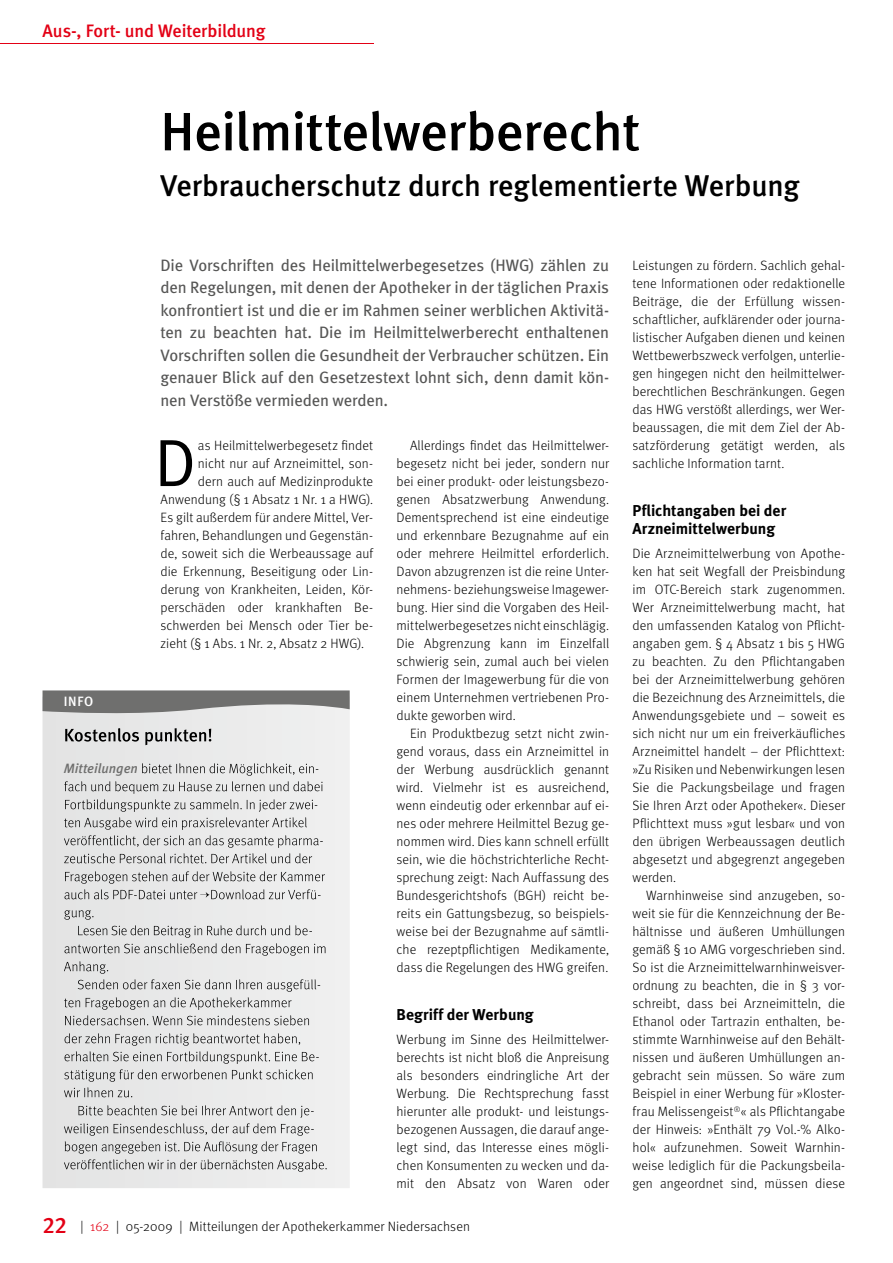
<style>
.page{position:relative;width:893px;height:1263px;background:#fff}
.page>*{position:absolute;margin:0;border:0;box-sizing:border-box;transform-origin:0 0}
.t1{font:66.75px "Meta Normal";color:#000}
.t2{font:54px "Meta Medium LF";letter-spacing:-.01em;color:#000}
.t3{font:30px "Meta Medium LF";letter-spacing:-.005em;color:#000}
.t4{font:500 18px "Meta";letter-spacing:-.01em;color:#e30015}
.t5{font:16.5px/22.5px "Meta";letter-spacing:-.01em;color:#565655;text-align:justify}
.t6{font:700 15.75px/18px "Meta";color:#000}
.t7{font:300 13.5px/18px "Meta";letter-spacing:.005em;color:#000;text-align:justify}
.t8{font:italic 500 13.5px "Meta";letter-spacing:.005em;color:#6f6f6e}
.t9{font:500 13.5px "Meta";color:#fff}
.s1{font-family:"Meta Medium Caps Expert";font-weight:400;font-size:22.5px;color:#e30015}
.s2{color:#e30015}
</style>
<div class="page">
<hr style="left:0;top:43px;width:373px;height:1px;background:#e30015">
<div style="left:43px;top:716px;width:307px;height:472px;background:#eaeaea"></div>
<svg style="left:43px;top:690px;width:307px;height:26px;background:#929291"></svg>
<img style="left:65px;top:728px;width:146px;height:17px">
<img style="left:138px;top:763px;width:180px;height:13px">
<img style="left:64px;top:781px;width:260px;height:13px">
<img style="left:65px;top:799px;width:252px;height:13px">
<img style="left:64px;top:817px;width:243px;height:13px">
<img style="left:64px;top:835px;width:259px;height:13px">
<img style="left:64px;top:853px;width:248px;height:10px">
<img style="left:65px;top:871px;width:260px;height:13px">
<img style="left:64px;top:889px;width:133px;height:10px">
<svg style="left:206px;top:892px;width:4px;height:6px"></svg>
<img style="left:211px;top:889px;width:110px;height:10px">
<img style="left:64px;top:910px;width:30px;height:10px">
<img style="left:64px;top:925px;width:248px;height:13px">
<img style="left:64px;top:943px;width:263px;height:13px">
<img style="left:64px;top:961px;width:45px;height:13px">
<img style="left:64px;top:979px;width:256px;height:13px">
<img style="left:64px;top:997px;width:228px;height:13px">
<img style="left:65px;top:1015px;width:245px;height:10px">
<img style="left:65px;top:1033px;width:236px;height:13px">
<img style="left:65px;top:1051px;width:254px;height:13px">
<img style="left:64px;top:1069px;width:250px;height:13px">
<img style="left:64px;top:1087px;width:69px;height:10px">
<img style="left:64px;top:1105px;width:250px;height:13px">
<img style="left:64px;top:1123px;width:250px;height:13px">
<img style="left:65px;top:1141px;width:253px;height:13px">
<img style="left:64px;top:1159px;width:263px;height:13px">
<h3 class="t4" style="left:43px;top:21px;width:224px">Aus-, Fort- und Weiterbildung</h3>
<p class="t9" style="left:64px;top:694px;width:31px">INFO</p>
<p class="t8" style="left:64px;top:760px;width:76px">Mitteilungen</p>
<h2 class="t2" style="left:161px;top:100px;width:481px">Heilmittelwerberecht</h2>
<h3 class="t3" style="left:161px;top:169px;width:641px">Verbraucherschutz durch reglementierte Werbung</h3>
<p class="t5" style="left:161px;top:254px;width:450px">Die Vorschriften des Heilmittelwerbegesetzes (HWG) zählen zu den Regelungen, mit denen der Apotheker in der täglichen Praxis konfrontiert ist und die er im Rahmen seiner werblichen Aktivitä&shy;ten zu beachten hat. Die im Heilmittelwerberecht enthaltenen Vorschriften sollen die Gesundheit der Verbraucher schützen. Ein genauer Blick auf den Gesetzestext lohnt sich, denn damit kön&shy;nen Verstöße vermieden werden.</p>
<p class="t7" style="left:198px;top:436px;width:177px">as Heilmittelwerbegesetz findet</p>
<p class="t7" style="left:198px;top:454px;width:177px">nicht nur auf Arzneimittel, son-</p>
<p class="t7" style="left:198px;top:472px;width:177px">dern auch auf Medizinprodukte</p>
<p class="t7" style="left:161px;top:490px;width:214px">Anwendung (§ 1 Absatz 1 Nr. 1 a HWG).</p>
<p class="t7" style="left:161px;top:508px;width:214px">Es gilt außerdem für andere Mittel, Ver-</p>
<p class="t7" style="left:161px;top:526px;width:214px">fahren, Behandlungen und Gegenstän-</p>
<p class="t7" style="left:161px;top:544px;width:214px">de, soweit sich die Werbeaussage auf</p>
<p class="t7" style="left:161px;top:562px;width:214px">die Erkennung, Beseitigung oder Lin-</p>
<p class="t7" style="left:161px;top:580px;width:214px">derung von Krankheiten, Leiden, Kör-</p>
<p class="t7" style="left:161px;top:598px;width:214px">perschäden oder krankhaften Be-</p>
<p class="t7" style="left:161px;top:616px;width:214px">schwerden bei Mensch oder Tier be-</p>
<p class="t7" style="left:161px;top:634px;width:205px">zieht (§ 1 Abs. 1 Nr. 2, Absatz 2 HWG).</p>
<p class="t7" style="left:396px;top:436px;width:214px;text-indent:14px">Allerdings findet das Heilmittelwer&shy;begesetz nicht bei jeder, sondern nur bei einer produkt- oder leistungsbezo&shy;genen Absatzwerbung Anwendung.<br>Dementsprechend ist eine eindeutige und erkennbare Bezugnahme auf ein oder mehrere Heilmittel erforderlich.<br>Davon abzugrenzen ist die reine Unter&shy;nehmens- beziehungsweise Imagewer&shy;bung. Hier sind die Vorgaben des Heil&shy;mittelwerbegesetzes nicht einschlägig.<br>Die Abgrenzung kann im Einzelfall schwierig sein, zumal auch bei vielen Formen der Imagewerbung für die von einem Unternehmen vertriebenen Pro&shy;dukte geworben wird.</p>
<p class="t7" style="left:396px;top:724px;width:214px;text-indent:14px">Ein Produktbezug setzt nicht zwin&shy;gend voraus, dass ein Arzneimittel in der Werbung ausdrücklich genannt wird. Vielmehr ist es ausreichend, wenn eindeutig oder erkennbar auf ei&shy;nes oder mehrere Heilmittel Bezug ge&shy;nommen wird. Dies kann schnell erfüllt sein, wie die höchstrichterliche Recht&shy;sprechung zeigt: Nach Auffassung des Bundesgerichtshofs (BGH) reicht be&shy;reits ein Gattungsbezug, so beispiels&shy;weise bei der Bezugnahme auf sämtli&shy;che rezeptpflichtigen Medikamente, dass die Regelungen des HWG greifen.</p>
<p class="t6" style="left:396px;top:1005px;width:139px">Begriff der Werbung</p>
<p class="t7" style="left:396px;top:1030px;width:214px">Werbung im Sinne des Heilmittelwer&shy;berechts ist nicht bloß die Anpreisung als besonders eindringliche Art der Werbung. Die Rechtsprechung fasst hierunter alle produkt- und leistungs&shy;bezogenen Aussagen, die darauf ange&shy;legt sind, das Interesse eines mögli&shy;chen Konsumenten zu wecken und da&shy;mit den Absatz von Waren oder</p>
<h1 class="t1" style="left:154px;top:424px;width:43px">D</h1>
<p class="t7" style="left:632px;top:256px;width:214px">Leistungen zu fördern. Sachlich gehal&shy;tene Informationen oder redaktionelle Beiträge, die der Erfüllung wissen&shy;schaftlicher, aufklärender oder journa&shy;listischer Aufgaben dienen und keinen Wettbewerbszweck verfolgen, unterlie&shy;gen hingegen nicht den heilmittelwer&shy;berechtlichen Beschränkungen. Gegen das HWG verstößt allerdings, wer Wer&shy;beaussagen, die mit dem Ziel der Ab&shy;satzförderung getätigt werden, als sachliche Information tarnt.</p>
<p class="t6" style="left:632px;top:501px;width:155px">Pflichtangaben bei der<br>Arzneimittelwerbung</p>
<p class="t7" style="left:632px;top:544px;width:214px">Die Arzneimittelwerbung von Apothe&shy;ken hat seit Wegfall der Preisbindung im OTC-Bereich stark zugenommen.<br>Wer Arzneimittelwerbung macht, hat den umfassenden Katalog von Pflicht&shy;angaben gem. § 4 Absatz 1 bis 5 HWG zu beachten. Zu den Pflichtangaben bei der Arzneimittelwerbung gehören die Bezeichnung des Arzneimittels, die Anwendungsgebiete und – soweit es sich nicht nur um ein freiverkäufliches Arzneimittel handelt – der Pflichttext: »Zu Risiken und Nebenwirkungen lesen Sie die Packungsbeilage und fragen Sie Ihren Arzt oder Apotheker«. Dieser Pflichttext muss »gut lesbar« und von den übrigen Werbeaussagen deutlich abgesetzt und abgegrenzt angegeben werden.</p>
<p class="t7" style="left:632px;top:886px;width:214px;text-indent:14px">Warnhinweise sind anzugeben, so&shy;weit sie für die Kennzeichnung der Be&shy;hältnisse und äußeren Umhüllungen gemäß § 10 AMG vorgeschrieben sind.<br>So ist die Arzneimittelwarnhinweisver&shy;ordnung zu beachten, die in § 3 vor&shy;schreibt, dass bei Arzneimitteln, die Ethanol oder Tartrazin enthalten, be&shy;stimmte Warnhinweise auf den Behält&shy;nissen und äußeren Umhüllungen an&shy;gebracht sein müssen. So wäre zum Beispiel in einer Werbung für »Kloster&shy;frau Melissengeist<sup>®</sup>« als Pflichtangabe der Hinweis: »Enthält 79 Vol.-% Alko&shy;hol« aufzunehmen. Soweit Warnhin&shy;weise lediglich für die Packungsbeila&shy;gen angeordnet sind, müssen diese</p>
<p class="t7" style="left:43px;top:1217px;width:429px"><span class="s1">22</span> | <span class="s2">162</span> | 05-2009 | Mitteilungen der Apothekerkammer Niedersachsen</p>
</div>
